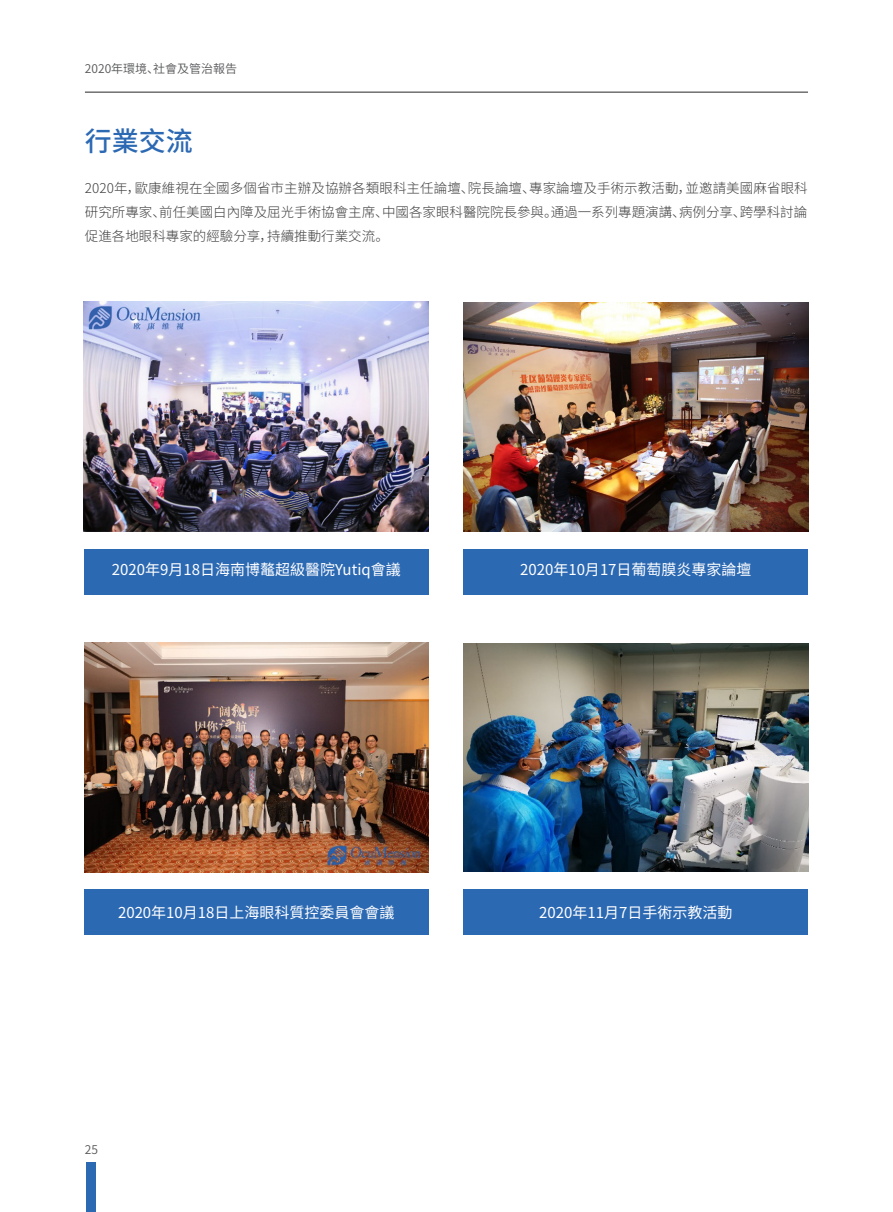
<style>
.page{position:relative;width:893px;height:1212px;background:#fff}
.page>*{position:absolute;margin:0;border:0;box-sizing:border-box;transform-origin:0 0}
.t1{font:500 27px "Source Han Sans SC";color:#2c69b3}
.t2{font:15px "Source Han Sans SC";color:#fff}
.t3{font:300 13.5px/24px "Source Han Sans SC";color:#3e3e3f;text-align:justify}
.t4{font:12px "Source Han Sans SC";color:#57585a}
</style>
<div class="page">
<div style="left:84px;top:549px;width:345px;height:45px;background:#2c69b3"></div>
<div style="left:463px;top:549px;width:345px;height:45px;background:#2c69b3"></div>
<div style="left:84px;top:889px;width:345px;height:46px;background:#2c69b3"></div>
<div style="left:463px;top:889px;width:345px;height:46px;background:#2c69b3"></div>
<img style="left:84px;top:302px;width:345px;height:229px">
<img style="left:463px;top:302px;width:345px;height:229px">
<img style="left:84px;top:643px;width:344px;height:229px">
<img style="left:464px;top:643px;width:344px;height:229px">
<hr style="left:85px;top:92px;width:723px;height:1px;background:#3e3e3f">
<div style="left:86px;top:1162px;width:10px;height:50px;background:#2c69b3"></div>
<p class="t4" style="left:85px;top:62px;width:154px">2020年環境、社會及管治報告</p>
<h1 class="t1" style="left:85px;top:126px;width:110px">行業交流</h1>
<p class="t3" style="left:85px;top:176px;width:724px">2020年，歐康維視在全國多個省市主辦及協辦各類眼科主任論壇、院長論壇、專家論壇及手術示教活動，並邀請美國麻省眼科研究所專家、前任美國白內障及屈光手術協會主席、中國各家眼科醫院院長參與。通過一系列專題演講、病例分享、跨學科討論促進各地眼科專家的經驗分享，持續推動行業交流。</p>
<p class="t2" style="left:112px;top:561px;width:290px">2020年9月18日海南博鼇超級醫院Yutiq會議</p>
<p class="t2" style="left:520px;top:561px;width:233px">2020年10月17日葡萄膜炎專家論壇</p>
<p class="t2" style="left:118px;top:904px;width:278px">2020年10月18日上海眼科質控委員會會議</p>
<p class="t4" style="left:85px;top:1142px;width:15px">25</p>
<p class="t2" style="left:539px;top:904px;width:195px">2020年11月7日手術示教活動</p>
</div>
